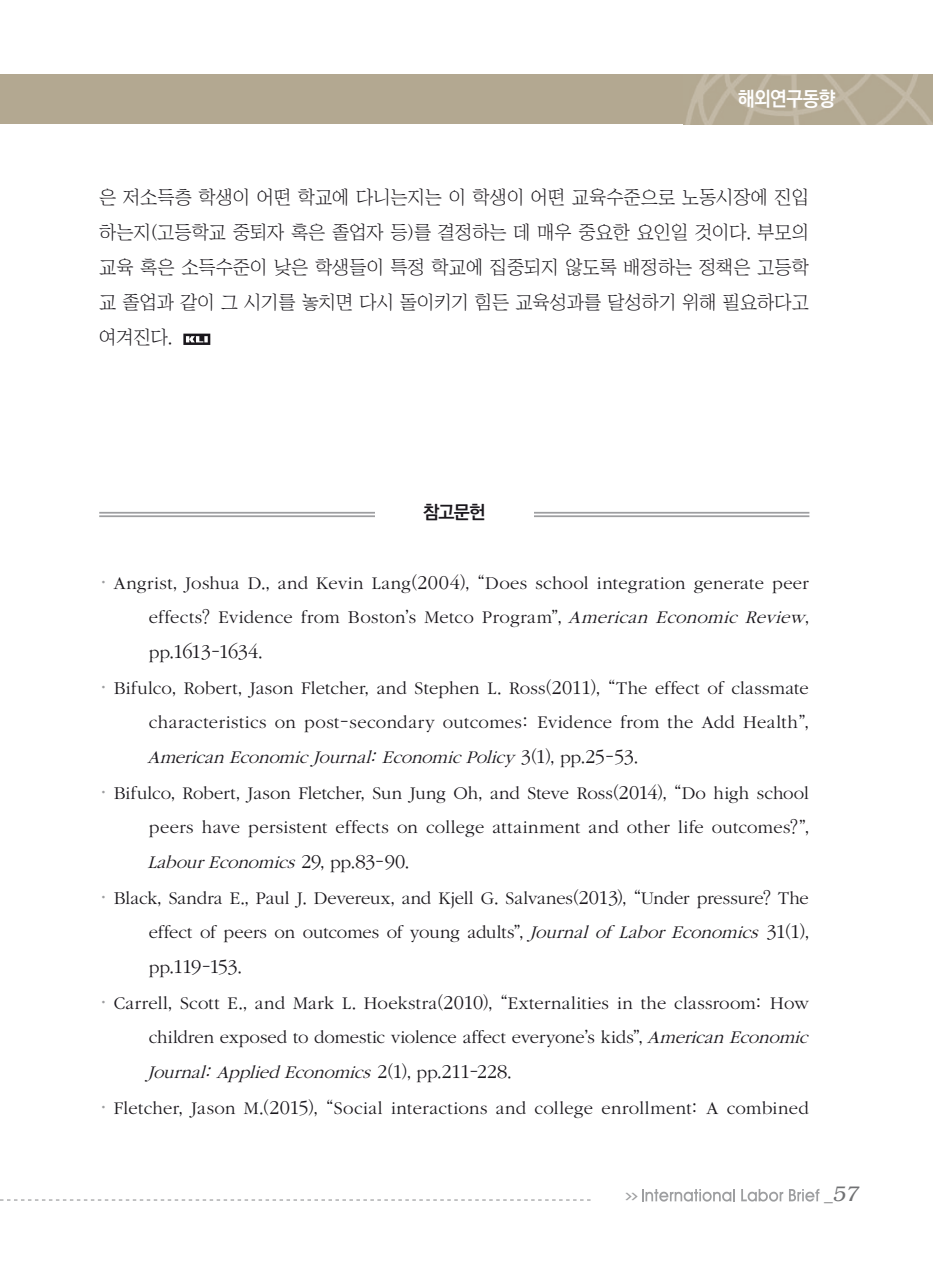
<style>
.page{position:relative;width:933px;height:1275px;background:#fff}
.page>*{position:absolute;margin:0;border:0;box-sizing:border-box;transform-origin:0 0}
.t1{font:italic 300 21px "Bookman";color:#707173}
.t2{font:300 20.47px "ITC Garamond Std";letter-spacing:-.05em;color:#1a171c}
.t3{font:700 20.12px "Ko Pub Dotum";letter-spacing:-.025em;color:#fff;scale:.95 1}
.t4{font:18.9px/35px "Chosunilbo NM";color:#1a171c;text-align:justify}
.t5{font:300 18.55px/34.5px "ITC Garamond Std";letter-spacing:.01em;color:#1a171c;text-align:right}
.t6{font:italic 300 18.55px "ITC Garamond Std";color:#1a171c}
.t7{font:700 18.55px "Ko Pub Dotum";color:#1a171c}
.t8{font:700 7.88px "Ko Pub Dotum";color:#9d9ea0;scale:2 1}
.s1{font-family:"Chosunilbo NM";font-weight:400;font-size:19.25px;color:#9d9ea0}
.s2{font-family:"Chosunilbo NM";font-weight:400}
.s3{font-size:20.47px}
.s4{font-style:italic}
.s5{font-size:18.55px}
.s6{font-family:"Chosunilbo NM";font-weight:400;font-size:18.55px}
.s7{font-style:normal;font-size:20.47px}
.s8{font-family:"Chosunilbo NM";font-weight:400;font-style:normal}
.s9{font-style:normal}
.s10{font-family:"Helvetica";font-weight:400;font-style:normal;font-size:17.5px}
</style>
<div class="page">
<svg style="left:0;top:1199px;width:590px;height:1px"></svg>
<div style="left:0;top:74px;width:933px;height:50px;background:#b3a891"></div>
<img style="left:685px;top:74px;width:248px;height:50px">
<svg style="left:642px;top:1189px;width:93px;height:13px"></svg>
<svg style="left:741px;top:1189px;width:42px;height:13px"></svg>
<svg style="left:789px;top:1189px;width:30px;height:12px"></svg>
<svg style="left:183px;top:334px;width:27px;height:11px"></svg>
<hr style="left:99px;top:512px;width:305px;height:2px;background:#9d9ea0">
<hr style="left:99px;top:515px;width:305px;height:2px;background:#9d9ea0">
<hr style="left:504px;top:512px;width:305px;height:2px;background:#9d9ea0">
<hr style="left:504px;top:515px;width:305px;height:2px;background:#9d9ea0">
<div style="left:375px;top:504px;width:159px;height:21px;background:#fff"></div>
<p class="t3" style="left:738px;top:89px;width:104px">해외연구동향</p>
<p class="t4" style="left:99px;top:179px;width:711px">은 저소득층 학생이 어떤 학교에 다니는지는 이 학생이 어떤 교육수준으로 노동시장에 진입 하는지(고등학교 중퇴자 혹은 졸업자 등)를 결정하는 데 매우 중요한 요인일 것이다. 부모의 교육 혹은 소득수준이 낮은 학생들이 특정 학교에 집중되지 않도록 배정하는 정책은 고등학 교 졸업과 같이 그 시기를 놓치면 다시 돌이키기 힘든 교육성과를 달성하기 위해 필요하다고 여겨진다.</p>
<p class="t7" style="left:423px;top:503px;width:64px">참고문헌</p>
<p class="t5" style="left:99px;top:566px;width:712px"><span class="s1">·</span> Angrist<span class="s2">,</span> Joshua D<span class="s2">.,</span> and Kevin Lang<span class="s2">(</span><span class="s3">2004</span><span class="s2">), “</span>Does school integration generate peer effects<span class="s2">?</span> Evidence from Boston<span class="s2">’</span>s Metco Program<span class="s2">”,</span> <span class="s4">American Economic Review</span><span class="s2">,</span></p>
<p class="t2" style="left:149px;top:641px;width:115px"><span class="s5">pp</span><span class="s6">.</span>1613<span class="s6">-</span>1634<span class="s6">.</span></p>
<p class="t5" style="left:99px;top:671px;width:711px"><span class="s1">·</span> Bifulco<span class="s2">,</span> Robert<span class="s2">,</span> Jason Fletcher<span class="s2">,</span> and Stephen L<span class="s2">.</span> Ross<span class="s2">(</span><span class="s3">2011</span><span class="s2">), “</span>The effect of classmate</p>
<p class="t5" style="left:149px;top:706px;width:661px">characteristics on post<span class="s2">-</span>secondary outcomes<span class="s2">:</span> Evidence from the Add Health<span class="s2">”,</span></p>
<p class="t6" style="left:147px;top:748px;width:492px">American Economic Journal<span class="s2">:</span>Economic Policy <span class="s7">3</span> <span class="s8">(</span> <span class="s7">1</span> <span class="s8">) ,</span> <span class="s9">p p</span> <span class="s8">.</span> <span class="s7">2 5</span> <span class="s8">-</span> <span class="s7">5 3</span> <span class="s8">.</span></p>
<p class="t5" style="left:99px;top:776px;width:711px"><span class="s1">·</span> Bifulco<span class="s2">,</span> Robert<span class="s2">,</span> Jason Fletcher<span class="s2">,</span> Sun Jung Oh<span class="s2">,</span> and Steve Ross<span class="s2">(</span><span class="s3">2014</span><span class="s2">), “</span>Do high school</p>
<p class="t5" style="left:149px;top:811px;width:661px">peers have persistent effects on college attainment and other life outcomes<span class="s2">?”,</span></p>
<p class="t6" style="left:147px;top:853px;width:263px">Labour Economics <span class="s7">2 9</span> <span class="s8">,</span> <span class="s9">p p</span> <span class="s8">.</span> <span class="s7">8 3</span> <span class="s8">-</span> <span class="s7">9 0</span> <span class="s8">.</span></p>
<p class="t5" style="left:99px;top:881px;width:711px"><span class="s1">·</span> Black<span class="s2">,</span> Sandra E<span class="s2">.,</span> Paul J<span class="s2">.</span> Devereux<span class="s2">,</span> and Kjell G<span class="s2">.</span> Salvanes<span class="s2">(</span><span class="s3">2013</span><span class="s2">), “</span>Under pressure<span class="s2">?</span> The</p>
<p class="t5" style="left:149px;top:916px;width:661px">effect of peers on outcomes of young adults<span class="s2">”,</span> <span class="s4">Journal of Labor Economics</span> <span class="s3">31</span><span class="s2">(</span><span class="s3">1</span><span class="s2">),</span></p>
<p class="t2" style="left:149px;top:956px;width:94px"><span class="s5">pp</span><span class="s6">.</span>119<span class="s6">-</span>153<span class="s6">.</span></p>
<p class="t5" style="left:99px;top:986px;width:711px"><span class="s1">·</span> Carrell<span class="s2">,</span> Scott E<span class="s2">.,</span> and Mark L<span class="s2">.</span> Hoekstra<span class="s2">(</span><span class="s3">2010</span><span class="s2">), “</span>Externalities in the classroom<span class="s2">:</span> How</p>
<p class="t5" style="left:149px;top:1021px;width:665px">children exposed to domestic violence affect everyone<span class="s2">’</span>s kids<span class="s2">”,</span> <span class="s4">AmericanEconomic</span></p>
<p class="t6" style="left:147px;top:1063px;width:366px">Journal<span class="s2">:</span>Applied Economics <span class="s7">2</span> <span class="s8">(</span> <span class="s7">1</span> <span class="s8">) ,</span> <span class="s9">p p</span> <span class="s8">.</span> <span class="s7">2 1 1</span> <span class="s8">-</span><span class="s7">2 2 8</span> <span class="s8">.</span></p>
<p class="t5" style="left:99px;top:1091px;width:711px"><span class="s1">·</span> Fletcher<span class="s2">,</span> Jason M<span class="s2">.(</span><span class="s3">2015</span><span class="s2">), “</span>Social interactions and college enrollment<span class="s2">:</span> A combined</p>
<p class="t8" style="left:625px;top:1192px;width:8px">&gt;&gt;</p>
<p class="t1" style="left:824px;top:1182px;width:36px"><span class="s10">_</span>57</p>
</div>
